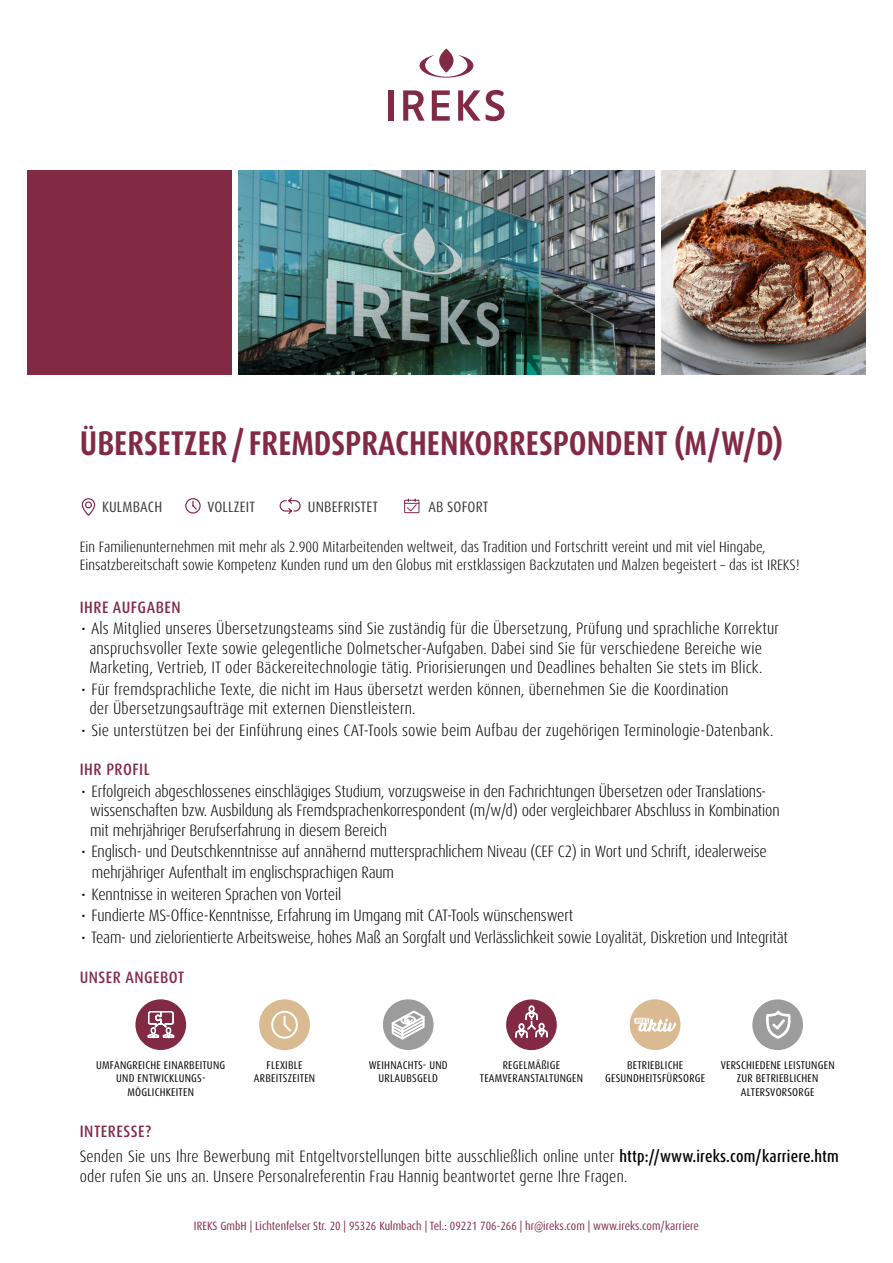
<style>
.page{position:relative;width:893px;height:1263px;background:#fff}
.page>*{position:absolute;margin:0;border:0;box-sizing:border-box;transform-origin:0 0}
.t1{font:700 condensed 34.35px "Dax Pro";color:#822a44;scale:.96 1}
.t2{font:300 condensed 16.5px/19.5px "Dax Pro";color:#000}
.t3{font:500 condensed 16.5px "Dax Pro";letter-spacing:.03em;color:#822a44}
.t4{font:300 condensed 15px/18px "Dax Pro";color:#000}
.t5{font:condensed 15px "Dax Pro";letter-spacing:.01em;color:#3c3c3b}
.t6{font:condensed 12px "Dax Pro";color:#822a44}
.t7{font:condensed 11.25px/13.5px "Dax Pro";letter-spacing:.02em;color:#000;text-align:center}
.s1{font-weight:500;color:#822a44}
.s2{font-weight:500}
</style>
<div class="page">
<div style="left:388px;top:90px;width:6px;height:31px;background:#822a44"></div>
<svg style="left:403px;top:90px;width:22px;height:31px"></svg>
<svg style="left:432px;top:90px;width:18px;height:31px"></svg>
<svg style="left:458px;top:90px;width:22px;height:31px"></svg>
<svg style="left:486px;top:90px;width:18px;height:31px"></svg>
<svg style="left:420px;top:49px;width:53px;height:29px"></svg>
<div style="left:28px;top:170px;width:204px;height:204px;background:#822a44"></div>
<img style="left:661px;top:170px;width:204px;height:204px">
<svg style="left:81px;top:498px;width:15px;height:18px"></svg>
<svg style="left:279px;top:497px;width:22px;height:18px"></svg>
<svg style="left:185px;top:498px;width:16px;height:16px"></svg>
<svg style="left:404px;top:498px;width:16px;height:16px"></svg>
<div style="left:383px;top:999px;width:51px;height:51px;background:#9c9c9c;border-radius:50%"></div>
<svg style="left:392px;top:1010px;width:32px;height:30px"></svg>
<div style="left:135px;top:999px;width:51px;height:51px;background:#822a44;border-radius:50%"></div>
<svg style="left:147px;top:1011px;width:27px;height:28px"></svg>
<div style="left:259px;top:999px;width:51px;height:51px;background:#daba91;border-radius:50%"></div>
<svg style="left:272px;top:1012px;width:25px;height:26px"></svg>
<div style="left:271px;top:1011px;width:27px;height:28px;border:2px solid #fff;border-radius:50%"></div>
<svg style="left:282px;top:1016px;width:11px;height:17px"></svg>
<div style="left:752px;top:999px;width:51px;height:51px;background:#9c9c9c;border-radius:50%"></div>
<svg style="left:766px;top:1011px;width:25px;height:28px"></svg>
<div style="left:506px;top:999px;width:51px;height:51px;background:#822a44;border-radius:50%"></div>
<svg style="left:515px;top:1005px;width:33px;height:32px"></svg>
<div style="left:630px;top:999px;width:50px;height:51px;background:#daba91;border-radius:50%"></div>
<svg style="left:634px;top:1018px;width:42px;height:14px"></svg>
<img style="left:238px;top:170px;width:417px;height:204px">
<h1 class="t1" style="left:80px;top:421px;width:734px">ÜBERSETZER / FREMDSPRACHENKORRESPONDENT (M/W/D)</h1>
<p class="t5" style="left:102px;top:497px;width:62px">KULMBACH</p>
<p class="t5" style="left:207px;top:497px;width:49px">VOLLZEIT</p>
<p class="t5" style="left:308px;top:497px;width:72px">UNBEFRISTET</p>
<p class="t5" style="left:428px;top:497px;width:62px">AB SOFORT</p>
<p class="t4" style="left:80px;top:538px;width:721px">Ein Familienunternehmen mit mehr als 2.900 Mitarbeitenden weltweit, das Tradition und Fortschritt vereint und mit viel Hingabe,<br>Einsatzbereitschaft sowie Kompetenz Kunden rund um den Globus mit erstklassigen Backzutaten und Malzen begeistert – das ist IREKS!</p>
<p class="t3" style="left:80px;top:596px;width:102px">IHRE AUFGABEN</p>
<p class="t2" style="left:80px;top:619px;width:701px;text-align:center">∙ Als Mitglied unseres Übersetzungsteams sind Sie zuständig für die Übersetzung, Prüfung und sprachliche Korrektur anspruchsvoller Texte sowie gelegentliche Dolmetscher-Aufgaben. Dabei sind Sie für verschiedene Bereiche wie<br>Marketing, Vertrieb, IT oder Bäckereitechnologie tätig. Priorisierungen und Deadlines behalten Sie stets im Blick.</p>
<p class="t2" style="left:89px;top:679px;width:641px;text-indent:-10px">∙ Für fremdsprachliche Texte, die nicht im Haus übersetzt werden können, übernehmen Sie die Koordination der Übersetzungsaufträge mit externen Dienstleistern.</p>
<p class="t2" style="left:80px;top:721px;width:695px">∙ Sie unterstützen bei der Einführung eines CAT-Tools sowie beim Aufbau der zugehörigen Terminologie-Datenbank.</p>
<p class="t3" style="left:80px;top:758px;width:72px">IHR PROFIL</p>
<p class="t2" style="left:90px;top:781px;width:691px;text-indent:-10px">∙ Erfolgreich abgeschlossenes einschlägiges Studium, vorzugsweise in den Fachrichtungen Übersetzen oder Translations&shy;wissenschaften bzw. Ausbildung als Fremdsprachenkorrespondent (m/w/d) oder vergleichbarer Abschluss in Kombination mit mehrjähriger Berufserfahrung in diesem Bereich</p>
<p class="t2" style="left:80px;top:842px;width:689px">∙ Englisch- und Deutschkenntnisse auf annähernd muttersprachlichem Niveau (CEF C2) in Wort und Schrift, idealerweise</p>
<p class="t2" style="left:92px;top:863px;width:304px">mehrjähriger Aufenthalt im englischsprachigen Raum</p>
<p class="t2" style="left:80px;top:884px;width:263px">∙ Kenntnisse in weiteren Sprachen von Vorteil</p>
<p class="t2" style="left:80px;top:906px;width:495px">∙ Fundierte MS-Office-Kenntnisse, Erfahrung im Umgang mit CAT-Tools wünschenswert</p>
<p class="t2" style="left:80px;top:928px;width:710px">∙ Team- und zielorientierte Arbeitsweise, hohes Maß an Sorgfalt und Verlässlichkeit sowie Loyalität, Diskretion und Integrität</p>
<p class="t3" style="left:80px;top:967px;width:106px">UNSER ANGEBOT</p>
<p class="t7" style="left:480px;top:1058px;width:105px">REGELMÄßIGE<br>TEAMVERANSTALTUNGEN</p>
<p class="t7" style="left:605px;top:1058px;width:102px">BETRIEBLICHE<br>GESUNDHEITSFÜRSORGE</p>
<p class="t7" style="left:96px;top:1058px;width:131px">UMFANGREICHE EINARBEITUNG<br>UND ENTWICKLUNGS-<br>MÖGLICHKEITEN</p>
<p class="t7" style="left:254px;top:1058px;width:63px">FLEXIBLE<br>ARBEITSZEITEN</p>
<p class="t7" style="left:721px;top:1058px;width:115px">VERSCHIEDENE LEISTUNGEN<br>ZUR BETRIEBLICHEN<br>ALTERSVORSORGE</p>
<p class="t7" style="left:369px;top:1058px;width:81px">WEIHNACHTS- UND<br>URLAUBSGELD</p>
<p class="t2" style="left:80px;top:1118px;width:761px;line-height:25.8px"><span class="s1">INTERESSE?<br></span>Senden Sie uns Ihre Bewerbung mit Entgeltvorstellungen bitte ausschließlich online unter <span class="s2">http://www.ireks.com/karriere.htm</span></p>
<p class="t2" style="left:80px;top:1167px;width:549px">oder rufen Sie uns an. Unsere Personalreferentin Frau Hannig beantwortet gerne Ihre Fragen.</p>
<p class="t6" style="left:194px;top:1218px;width:507px">IREKS GmbH | Lichtenfelser Str. 20 | 95326 Kulmbach | Tel.: 09221 706-266 | hr@ireks.com | www.ireks.com/karriere</p>
</div>
